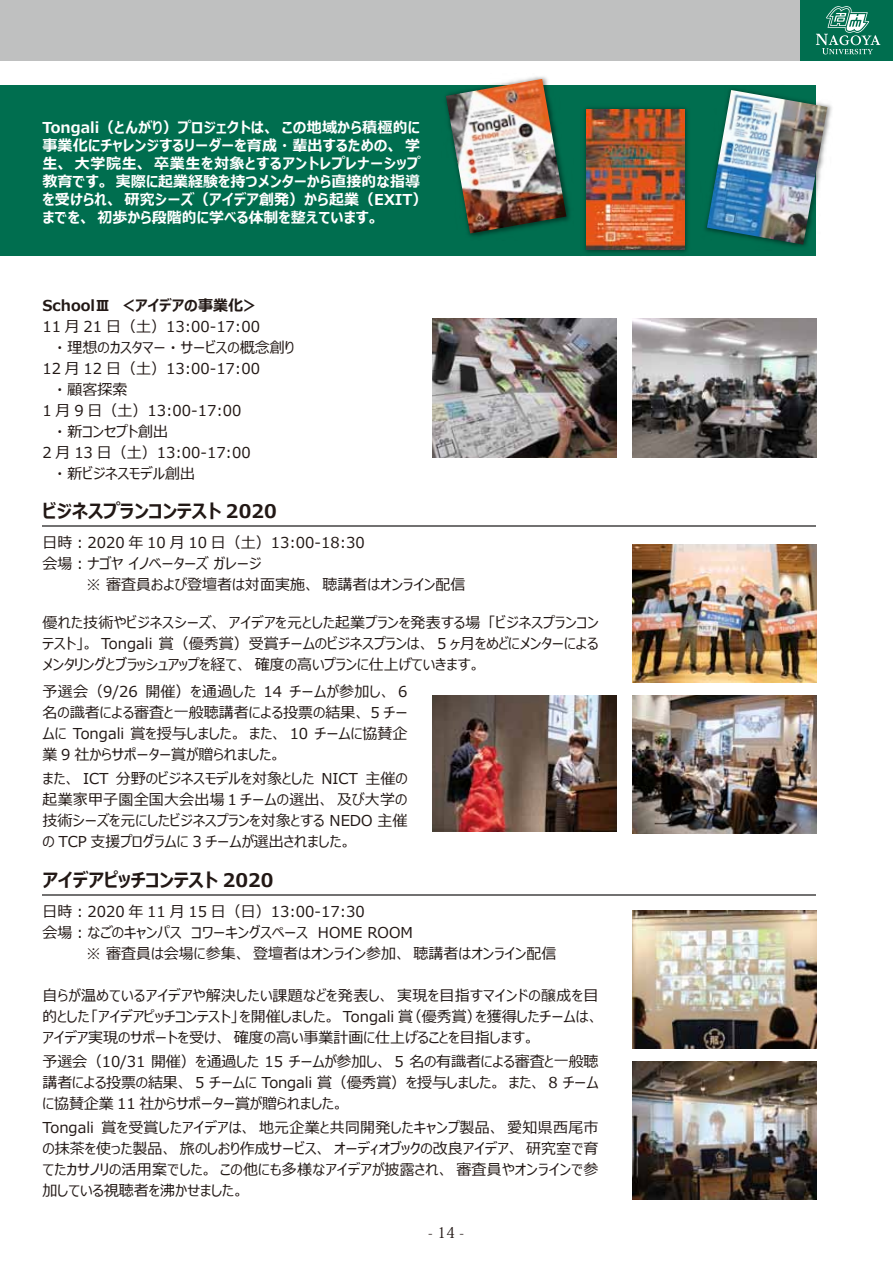
<style>
.page{position:relative;width:893px;height:1263px;background:#fff}
.page>*{position:absolute;margin:0;border:0;box-sizing:border-box;transform-origin:0 0}
.t1{font:700 18.75px "Meiryo UI";color:#221815}
.t2{font:15px/21px "Meiryo UI";color:#221815;text-align:justify}
.t3{font:700 15px/18px "Meiryo UI";letter-spacing:.015em;color:#fff}
.t4{font:700 15px "Meiryo UI";color:#221815}
.t5{font:15px "Koz Min Pro";color:#221815}
</style>
<div class="page">
<div style="left:0;top:0;width:893px;height:60px;background:#bfc0c0"></div>
<div style="left:801px;top:0;width:92px;height:60px;background:#006e4f"></div>
<svg style="left:816px;top:6px;width:64px;height:49px"></svg>
<div style="left:0;top:86px;width:816px;height:170px;background:#006e4f"></div>
<img style="left:432px;top:695px;width:185px;height:137px">
<img style="left:441px;top:76px;width:132px;height:161px">
<img style="left:446px;top:79px;width:120px;height:154px">
<img style="left:584px;top:107px;width:104px;height:146px">
<img style="left:587px;top:109px;width:97px;height:140px">
<hr style="left:43px;top:525px;width:773px;height:1px;background:#727171">
<hr style="left:43px;top:894px;width:773px;height:1px;background:#727171">
<img style="left:632px;top:910px;width:184px;height:138px">
<img style="left:632px;top:1061px;width:184px;height:138px">
<img style="left:632px;top:544px;width:184px;height:138px">
<img style="left:632px;top:695px;width:184px;height:138px">
<img style="left:432px;top:319px;width:185px;height:138px">
<img style="left:632px;top:319px;width:184px;height:138px">
<img style="left:701px;top:85px;width:131px;height:162px">
<img style="left:707px;top:90px;width:120px;height:154px">
<p class="t3" style="left:42px;top:119px;width:387px">Tongali（とんがり）プロジェクトは、この地域から積極的に事業化にチャレンジするリーダーを育成・輩出するための、学生、大学院生、卒業生を対象とするアントレプレナーシップ教育です。実際に起業経験を持つメンターから直接的な指導を受けられ、研究シーズ（アイデア創発）から起業（EXIT）までを、初歩から段階的に学べる体制を整えています。</p>
<p class="t4" style="left:43px;top:295px;width:217px">SchoolⅢ　＜アイデアの事業化＞</p>
<p class="t2" style="left:43px;top:317px;width:253px;text-align:left">11 月 21 日（土）13:00-17:00<br>　・理想のカスタマー・サービスの概念創り<br>12 月 12 日（土）13:00-17:00<br>　・顧客探索<br>1 月 9 日（土）13:00-17:00<br>　・新コンセプト創出<br>2 月 13 日（土）13:00-17:00<br>　・新ビジネスモデル創出</p>
<p class="t1" style="left:43px;top:498px;width:236px">ビジネスプランコンテスト 2020</p>
<p class="t2" style="left:43px;top:533px;width:324px">日時︓2020 年 10 月 10 日（土）13:00-18:30会場︓ナゴヤ イノベーターズ ガレージ</p>
<p class="t2" style="left:86px;top:575px;width:381px">※ 審査員および登壇者は対面実施、聴講者はオンライン配信</p>
<p class="t2" style="left:43px;top:613px;width:558px">優れた技術やビジネスシーズ、アイデアを元とした起業プランを発表する場「ビジネスプランコンテスト」。 Tongali 賞（優秀賞）受賞チームのビジネスプランは、 5 ヶ月をめどにメンターによるメンタリングとブラッシュアップを経て、確度の高いプランに仕上げていきます。</p>
<p class="t2" style="left:43px;top:681px;width:367px">予選会（9/26 開催）を通過した 14 チームが参加し、 6名の識者による審査と一般聴講者による投票の結果、 5 チームに Tongali 賞を授与しました。また、 10 チームに協賛企業 9 社からサポーター賞が贈られました。</p>
<p class="t2" style="left:43px;top:768px;width:367px">また、 ICT 分野のビジネスモデルを対象とした NICT 主催の起業家甲子園全国大会出場１チームの選出、及び大学の技術シーズを元にしたビジネスプランを対象とする NEDO 主催の TCP 支援プログラムに 3 チームが選出されました。</p>
<p class="t1" style="left:43px;top:867px;width:233px">アイデアピッチコンテスト 2020</p>
<p class="t2" style="left:43px;top:902px;width:324px">日時︓2020 年 11 月 15 日（日）13:00-17:30</p>
<p class="t2" style="left:43px;top:923px;width:372px">会場︓なごのキャンパス　コワーキングスペース　HOME ROOM</p>
<p class="t2" style="left:86px;top:944px;width:472px">※ 審査員は会場に参集、登壇者はオンライン参加、聴講者はオンライン配信</p>
<p class="t2" style="left:43px;top:986px;width:558px">自らが温めているアイデアや解決したい課題などを発表し、実現を目指すマインドの醸成を目的とした「アイデアピッチコンテスト」を開催しました。 Tongali 賞（優秀賞）を獲得したチームは、アイデア実現のサポートを受け、確度の高い事業計画に仕上げることを目指します。</p>
<p class="t2" style="left:43px;top:1052px;width:558px">予選会（10/31 開催）を通過した 15 チームが参加し、 5 名の有識者による審査と一般聴講者による投票の結果、 5 チームに Tongali 賞（優秀賞）を授与しました。また、 8 チームに協賛企業 11 社からサポーター賞が贈られました。</p>
<p class="t2" style="left:43px;top:1118px;width:558px">Tongali 賞を受賞したアイデアは、地元企業と共同開発したキャンプ製品、愛知県西尾市の抹茶を使った製品、旅のしおり作成サービス、オーディオブックの改良アイデア、研究室で育てたカサノリの活用案でした。この他にも多様なアイデアが披露され、審査員やオンラインで参加している視聴者を沸かせました。</p>
<p class="t5" style="left:428px;top:1221px;width:37px">- 14 -</p>
</div>
